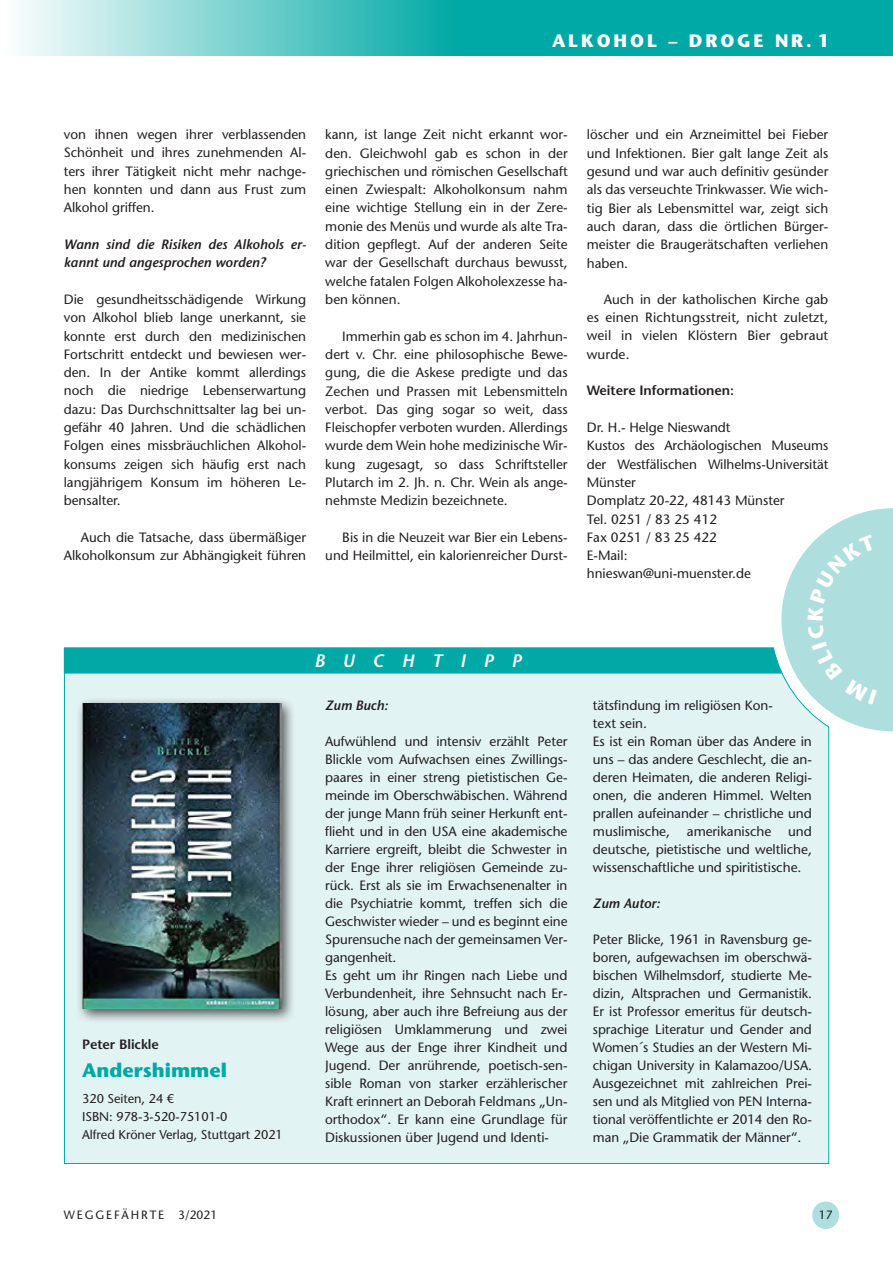
<style>
.page{position:relative;width:893px;height:1263px;background:#fff}
.page>*{position:absolute;margin:0;border:0;box-sizing:border-box;transform-origin:0 0}
._01_Headline{font:700 19.5px "ITC Stone Sans Pro";color:#00a9a5}
.t1{font:700 18px "ITC Stone Sans Pro";letter-spacing:.16em;color:#fff}
._01_Headline_12p{font:italic 600 18px "Stone Sans Std";letter-spacing:1em;color:#fff}
._04_Grundschrift_ohn{font:500 13.5px/18px "Stone Sans Std";letter-spacing:-.005em;color:#231f20;text-align:justify}
._03_Grundschrift_Ein{font:500 13.5px/18.3px "Stone Sans Std";color:#231f20;text-align:justify}
.Interview_Frage{font:italic 600 13.5px/18.3px "Stone Sans Std";color:#231f20}
._04_Grundschrift_ohn-2{font:600 13.5px "Stone Sans Std";letter-spacing:-.005em;color:#231f20}
._04_Grundschrift_ohn-3{font:italic 600 13.5px "Stone Sans Std";letter-spacing:-.005em;color:#231f20}
._04_Grundschrift_ohn-4{font:500 12.75px "Stone Sans Std";letter-spacing:-.005em;color:#231f20}
.t2{font:500 12px "Stone Sans Std";letter-spacing:.16em;color:#231f20}
</style>
<div class="page">
<svg style="left:22px;top:0;width:871px;height:56px;background:#3cbdba"></svg>
<div style="left:812px;top:1201px;width:27px;height:28px;background:#aedede;border-radius:50%"></div>
<div style="left:64px;top:746px;width:765px;height:418px;background:#e2f3f3"></div>
<div style="left:76px;top:697px;width:219px;height:326px;background:#231f20;opacity:.75"></div>
<img style="left:82px;top:746px;width:199px;height:263px">
<svg style="left:64px;top:508px;width:829px;height:238px"></svg>
<h2 class="t1" style="left:552px;top:30px;width:279px">ALKOHOL – DROGE NR. 1</h2>
<p class="_03_Grundschrift_Ein" style="left:64px;top:125px;width:244px">von ihnen wegen ihrer verblassenden Schönheit und ihres zunehmenden Al&shy;ters ihrer Tätigkeit nicht mehr nachge&shy;hen konnten und dann aus Frust zum Alkohol griffen.</p>
<p class="Interview_Frage" style="left:64px;top:235px;width:244px">Wann sind die Risiken des Alkohols er&shy;kannt und angesprochen worden?</p>
<p class="_04_Grundschrift_ohn" style="left:64px;top:290px;width:244px">Die gesundheitsschädigende Wirkung von Alkohol blieb lange unerkannt, sie konnte erst durch den medizinischen Fortschritt entdeckt und bewiesen wer&shy;den. In der Antike kommt allerdings noch die niedrige Lebenserwartung dazu: Das Durchschnittsalter lag bei un&shy;gefähr 40 Jahren. Und die schädlichen Folgen eines missbräuchlichen Alkohol&shy;konsums zeigen sich häufig erst nach langjährigem Konsum im höheren Le&shy;bensalter.</p>
<p class="_03_Grundschrift_Ein" style="left:64px;top:528px;width:244px;text-align:right">Auch die Tatsache, dass übermäßiger<br>Alkoholkonsum zur Abhängigkeit führen</p>
<p class="_03_Grundschrift_Ein" style="left:325px;top:125px;width:244px">kann, ist lange Zeit nicht erkannt wor&shy;den. Gleichwohl gab es schon in der griechischen und römischen Gesellschaft einen Zwiespalt: Alkoholkonsum nahm eine wichtige Stellung ein in der Zere&shy;monie des Menüs und wurde als alte Tra&shy;dition gepflegt. Auf der anderen Seite war der Gesellschaft durchaus bewusst, welche fatalen Folgen Alkoholexzesse ha&shy;ben können.</p>
<p class="_03_Grundschrift_Ein" style="left:325px;top:327px;width:244px;text-indent:17px">Immerhin gab es schon im 4. Jahrhun&shy;dert v. Chr. eine philosophische Bewe&shy;gung, die die Askese predigte und das Zechen und Prassen mit Lebensmitteln verbot. Das ging sogar so weit, dass Fleischopfer verboten wurden. Allerdings wurde dem Wein hohe medizinische Wir&shy;kung zugesagt, so dass Schriftsteller Plutarch im 2. Jh. n. Chr. Wein als ange&shy;nehmste Medizin bezeichnete.</p>
<p class="_03_Grundschrift_Ein" style="left:325px;top:528px;width:244px;text-align:right">Bis in die Neuzeit war Bier ein Lebens&shy;und Heilmittel, ein kalorienreicher Durst-</p>
<p class="_03_Grundschrift_Ein" style="left:587px;top:125px;width:243px">löscher und ein Arzneimittel bei Fieber und Infektionen. Bier galt lange Zeit als gesund und war auch definitiv gesünder als das verseuchte Trinkwasser. Wie wich&shy;tig Bier als Lebensmittel war, zeigt sich auch daran, dass die örtlichen Bürger&shy;meister die Braugerätschaften verliehen haben.</p>
<p class="_03_Grundschrift_Ein" style="left:587px;top:290px;width:243px;text-indent:17px">Auch in der katholischen Kirche gab es einen Richtungsstreit, nicht zuletzt, weil in vielen Klöstern Bier gebraut wurde.</p>
<p class="_04_Grundschrift_ohn-2" style="left:587px;top:382px;width:149px">Weitere Informationen:</p>
<p class="_04_Grundschrift_ohn" style="left:587px;top:418px;width:145px">Dr. H.- Helge Nieswandt</p>
<p class="_04_Grundschrift_ohn" style="left:587px;top:436px;width:243px">Kustos des Archäologischen Museums der Westfälischen Wilhelms-Universität Münster</p>
<p class="_03_Grundschrift_Ein" style="left:587px;top:491px;width:199px;text-align:left">Domplatz 20-22, 48143 Münster<br>Tel. 0251 / 83 25 412<br>Fax 0251 / 83 25 422<br>E-Mail: hnieswan@uni-muenster.de</p>
<p class="_04_Grundschrift_ohn-2" style="left:82px;top:1036px;width:78px">Peter Blickle</p>
<p class="_01_Headline" style="left:82px;top:1058px;width:146px">Andershimmel</p>
<p class="_04_Grundschrift_ohn-4" style="left:82px;top:1091px;width:94px">320 Seiten, 24 €</p>
<p class="_04_Grundschrift_ohn-4" style="left:82px;top:1109px;width:147px">ISBN: 978-3-520-75101-0</p>
<p class="_04_Grundschrift_ohn-4" style="left:82px;top:1127px;width:202px">Alfred Kröner Verlag, Stuttgart 2021</p>
<p class="_01_Headline_12p" style="left:314px;top:650px;width:209px">BUCHTIPP</p>
<p class="_04_Grundschrift_ohn-3" style="left:325px;top:697px;width:64px">Zum Buch:</p>
<p class="_04_Grundschrift_ohn" style="left:325px;top:733px;width:244px">Aufwühlend und intensiv erzählt Peter Blickle vom Aufwachsen eines Zwillings&shy;paares in einer streng pietistischen Ge&shy;meinde im Oberschwäbischen. Während der junge Mann früh seiner Herkunft ent&shy;flieht und in den USA eine akademische Karriere ergreift, bleibt die Schwester in der Enge ihrer religiösen Gemeinde zu&shy;rück. Erst als sie im Erwachsenenalter in die Psychiatrie kommt, treffen sich die Geschwister wieder – und es beginnt eine Spurensuche nach der gemeinsamen Ver&shy;gangenheit.</p>
<p class="_04_Grundschrift_ohn" style="left:325px;top:966px;width:244px">Es geht um ihr Ringen nach Liebe und Verbundenheit, ihre Sehnsucht nach Er&shy;lösung, aber auch ihre Befreiung aus der religiösen Umklammerung und zwei Wege aus der Enge ihrer Kindheit und Jugend. Der anrührende, poetisch-sen&shy;sible Roman von starker erzählerischer Kraft erinnert an Deborah Feldmans „Un&shy;orthodox“. Er kann eine Grundlage für Diskussionen über Jugend und Identi-</p>
<p class="_04_Grundschrift_ohn" style="left:593px;top:697px;width:182px">tätsfindung im religiösen Kon&shy;text sein.</p>
<p class="_04_Grundschrift_ohn" style="left:593px;top:733px;width:221px">Es ist ein Roman über das Andere in uns – das andere Geschlecht, die an&shy;deren Heimaten, die anderen Religi&shy;onen, die anderen Himmel. Welten prallen aufeinander – christliche und muslimische,</p>
<p class="_04_Grundschrift_ohn" style="left:593px;top:822px;width:221px;text-indent:195px">und deutsche, pietistische und weltliche, wissenschaftliche und spiritistische.</p>
<p class="_04_Grundschrift_ohn-3" style="left:593px;top:895px;width:68px">Zum Autor:</p>
<p class="_04_Grundschrift_ohn" style="left:593px;top:931px;width:221px">Peter Blicke, 1961 in Ravensburg ge&shy;boren, aufgewachsen im oberschwä&shy;bischen Wilhelmsdorf, studierte Me&shy;dizin, Altsprachen und Germanistik.<br>Er ist Professor emeritus für deutsch&shy;sprachige Literatur und Gender and Women´s Studies an der Western Mi&shy;chigan University in Kalamazoo/USA.<br>Ausgezeichnet mit zahlreichen Prei&shy;sen und als Mitglied von PEN Interna&shy;tional veröffentlichte er 2014 den Ro&shy;man „Die Grammatik der Männer“.</p>
<p class="_04_Grundschrift_ohn" style="left:687px;top:822px;width:86px">amerikanische</p>
<p class="t2" style="left:64px;top:1207px;width:155px">WEGGEFÄHRTE 3/2021</p>
<p class="t2" style="left:819px;top:1207px;width:15px">17</p>
</div>
